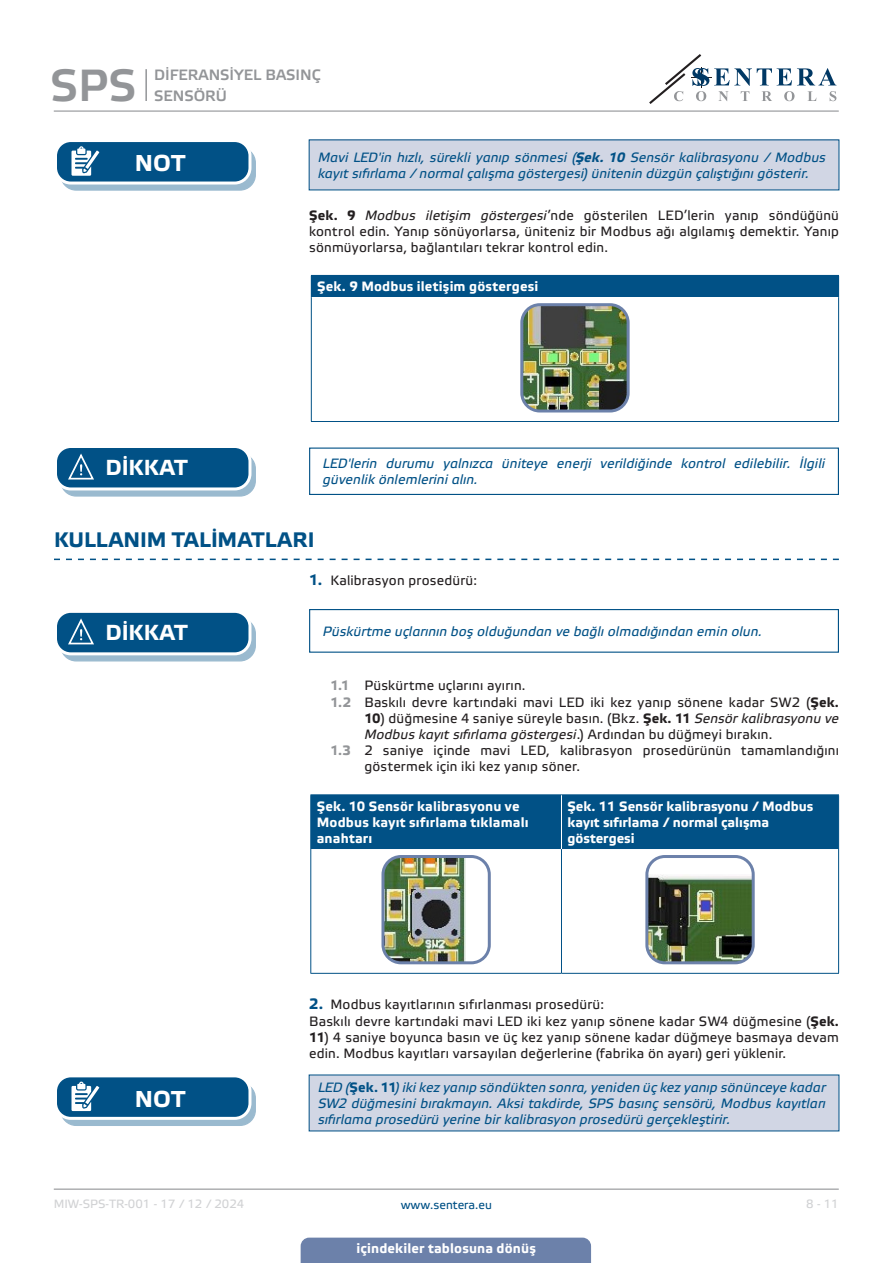
<style>
.page{position:relative;width:893px;height:1263px;background:#fff}
.page>*{position:absolute;margin:0;border:0;box-sizing:border-box;transform-origin:0 0}
.t1{font:45px "Etelka Medium Pro";color:#939598}
.t2{font:700 22.95px "Etelka Text Pro";letter-spacing:.005em;color:#fff}
.t3{font:700 21.75px "Etelka Text Pro";letter-spacing:-.005em;color:#fff}
.t4{font:700 21px "Etelka Text Pro";letter-spacing:.01em;color:#015186}
.t5{font:15px/21px "Etelka Medium Pro";color:#939598}
.body{font:13.5px/16.2px "Etelka Text Pro";letter-spacing:.015em;color:#231f20}
.attention{font:italic 13.5px/16.2px "Etelka Text Pro";letter-spacing:.01em;color:#015186}
.table_text{font:700 13.5px/16.2px "Etelka Text Pro";letter-spacing:.01em;color:#fff}
.t6{font:12px "Etelka Text Pro";color:#d1d2d4}
.t7{font:12px "Etelka Text Pro";color:#015186}
.s1{font-weight:700}
.s2{font-style:italic}
.s3{font-weight:700;font-size:15px;color:#015186}
.s4{font-weight:700;color:#939598}
.s5{font-weight:700;font-style:normal}
</style>
<div class="page">
<hr style="left:54px;top:111px;width:785px;height:1px;background:#939598">
<hr style="left:54px;top:1188px;width:785px;height:2px;background:#939598">
<svg style="left:649px;top:54px;width:187px;height:50px"></svg>
<div style="left:301px;top:1237px;width:290px;height:26px;background:#6c81aa"></div>
<hr style="left:145px;top:69px;width:2px;height:32px;background:#939598">
<div style="left:309px;top:140px;width:530px;height:50px;background:#d1d6e4"></div>
<div style="left:61px;top:148px;width:194px;height:42px;background:#9abacf;border-radius:15px"></div>
<div style="left:60px;top:147px;width:196px;height:44px;border:1px solid #015186;border-radius:15px"></div>
<div style="left:56px;top:141px;width:194px;height:42px;background:#015186;border-radius:15px"></div>
<div style="left:54px;top:139px;width:197px;height:46px;border:3px solid #fff;border-radius:15px"></div>
<svg style="left:71px;top:146px;width:34px;height:38px"></svg>
<div style="left:311px;top:275px;width:528px;height:22px;background:#015186"></div>
<hr style="left:311px;top:297px;width:1px;height:124px;background:#015186">
<hr style="left:838px;top:297px;width:1px;height:124px;background:#015186">
<hr style="left:311px;top:421px;width:528px;height:1px;background:#015186">
<img style="left:524px;top:307px;width:102px;height:104px">
<div style="left:520px;top:303px;width:110px;height:109px;border:3px solid #6c81aa;border-radius:18px"></div>
<div style="left:309px;top:447px;width:530px;height:48px;border:1px solid #015186"></div>
<svg style="left:61px;top:453px;width:194px;height:43px"></svg>
<div style="left:60px;top:453px;width:196px;height:44px;border:1px solid #015186;border-radius:15px"></div>
<div style="left:56px;top:446px;width:194px;height:43px;background:#015186;border-radius:15px"></div>
<div style="left:54px;top:445px;width:197px;height:45px;border:3px solid #fff;border-radius:15px"></div>
<svg style="left:67px;top:453px;width:38px;height:37px"></svg>
<svg style="left:54px;top:559px;width:785px;height:1px"></svg>
<svg style="left:61px;top:618px;width:194px;height:43px"></svg>
<div style="left:60px;top:618px;width:196px;height:43px;border:1px solid #015186;border-radius:15px"></div>
<div style="left:56px;top:611px;width:194px;height:43px;background:#015186;border-radius:15px"></div>
<div style="left:54px;top:610px;width:197px;height:45px;border:3px solid #fff;border-radius:15px"></div>
<svg style="left:67px;top:618px;width:38px;height:37px"></svg>
<div style="left:309px;top:609px;width:530px;height:44px;border:1px solid #015186"></div>
<div style="left:311px;top:795px;width:527px;height:54px;background:#015186"></div>
<hr style="left:310px;top:794px;width:251px;height:1px;background:#015186">
<hr style="left:310px;top:795px;width:1px;height:54px;background:#015186">
<hr style="left:561px;top:794px;width:278px;height:1px;background:#015186">
<hr style="left:838px;top:795px;width:1px;height:54px;background:#015186">
<hr style="left:310px;top:849px;width:1px;height:124px;background:#015186">
<hr style="left:561px;top:849px;width:1px;height:124px;background:#015186">
<hr style="left:838px;top:849px;width:1px;height:124px;background:#015186">
<hr style="left:310px;top:973px;width:251px;height:1px;background:#015186">
<hr style="left:561px;top:973px;width:278px;height:1px;background:#015186">
<hr style="left:561px;top:795px;width:1px;height:54px;background:#fff">
<img style="left:385px;top:859px;width:81px;height:101px">
<div style="left:381px;top:855px;width:110px;height:109px;border:3px solid #6c81aa;border-radius:18px"></div>
<img style="left:649px;top:875px;width:102px;height:85px">
<div style="left:645px;top:855px;width:110px;height:109px;border:3px solid #6c81aa;border-radius:18px"></div>
<div style="left:309px;top:1075px;width:530px;height:56px;background:#d1d6e4"></div>
<div style="left:61px;top:1083px;width:194px;height:42px;background:#9abacf;border-radius:15px"></div>
<div style="left:60px;top:1082px;width:196px;height:44px;border:1px solid #015186;border-radius:15px"></div>
<div style="left:56px;top:1076px;width:194px;height:42px;background:#015186;border-radius:15px"></div>
<div style="left:54px;top:1074px;width:197px;height:46px;border:3px solid #fff;border-radius:15px"></div>
<svg style="left:71px;top:1081px;width:34px;height:38px"></svg>
<h1 class="t1" style="left:50px;top:61px;width:88px">SPS</h1>
<p class="t5" style="left:154px;top:65px;width:168px">DİFERANSİYEL BASINÇ<br>SENSÖRÜ</p>
<p class="t2" style="left:135px;top:151px;width:52px">NOT</p>
<p class="t3" style="left:105px;top:456px;width:84px">DİKKAT</p>
<p class="attention" style="left:318px;top:150px;width:509px">Mavi LED'in hızlı, sürekli yanıp sönmesi (<span class="s1">Şek. 10</span> Sensör kalibrasyonu / Modbus</p>
<p class="attention" style="left:318px;top:166px;width:493px">kayıt sıfırlama / normal çalışma göstergesi) ünitenin düzgün çalıştığını gösterir.</p>
<p class="body" style="left:309px;top:208px;width:531px;text-align:justify"><span class="s1">Şek. 9</span> <span class="s2">Modbus iletişim göstergesi</span>’nde gösterilen LED’lerin yanıp söndüğünü kontrol edin. Yanıp sönüyorlarsa, üniteniz bir Modbus ağı algılamış demektir. Yanıp sönmüyorlarsa, bağlantıları tekrar kontrol edin.</p>
<p class="table_text" style="left:317px;top:279px;width:223px">Şek. 9 Modbus iletişim göstergesi</p>
<p class="attention" style="left:323px;top:456px;width:504px">LED'lerin durumu yalnızca üniteye enerji verildiğinde kontrol edilebilir. İlgili güvenlik önlemlerini alın.</p>
<p class="t4" style="left:54px;top:528px;width:262px">KULLANIM TALİMATLARI</p>
<p class="body" style="left:309px;top:573px;width:169px"><span class="s3">1.</span> Kalibrasyon prosedürü:</p>
<p class="t3" style="left:105px;top:621px;width:84px">DİKKAT</p>
<p class="attention" style="left:323px;top:624px;width:441px">Püskürtme uçlarının boş olduğundan ve bağlı olmadığından emin olun.</p>
<p class="t2" style="left:135px;top:1086px;width:52px">NOT</p>
<p class="body" style="left:330px;top:678px;width:197px"><span class="s4">1.1</span> Püskürtme uçlarını ayırın.</p>
<p class="body" style="left:330px;top:695px;width:510px"><span class="s4">1.2</span> Baskılı devre kartındaki mavi LED iki kez yanıp sönene kadar SW2 (<span class="s1">Şek.</span></p>
<p class="body" style="left:364px;top:711px;width:476px"><span class="s1">10</span>) düğmesine 4 saniye süreyle basın. (Bkz. <span class="s1">Şek. 11</span> <span class="s2">Sensör kalibrasyonu ve<br>Modbus kayıt sıfırlama göstergesi</span>.) Ardından bu düğmeyi bırakın.</p>
<p class="body" style="left:364px;top:743px;width:476px;text-indent:-34px"><span class="s4">1.3</span> 2 saniye içinde mavi LED, kalibrasyon prosedürünün tamamlandığını göstermek için iki kez yanıp söner.</p>
<p class="table_text" style="left:317px;top:798px;width:213px">Şek. 10 Sensör kalibrasyonu ve<br>Modbus kayıt sıfırlama tıklamalı anahtarı</p>
<p class="table_text" style="left:567px;top:798px;width:247px">Şek. 11 Sensör kalibrasyonu / Modbus kayıt sıfırlama / normal çalışma göstergesi</p>
<p class="body" style="left:309px;top:997px;width:296px"><span class="s3">2.</span> Modbus kayıtlarının sıfırlanması prosedürü:</p>
<p class="body" style="left:309px;top:1014px;width:531px">Baskılı devre kartındaki mavi LED iki kez yanıp sönene kadar SW4 düğmesine (<span class="s1">Şek.</span></p>
<p class="body" style="left:309px;top:1030px;width:531px"><span class="s1">11</span>) 4 saniye boyunca basın ve üç kez yanıp sönene kadar düğmeye basmaya devam edin. Modbus kayıtları varsayılan değerlerine (fabrika ön ayarı) geri yüklenir.</p>
<p class="attention" style="left:318px;top:1080px;width:509px;text-align:justify">LED (<span class="s5">Şek. 11</span>) iki kez yanıp söndükten sonra, yeniden üç kez yanıp sönünceye kadar SW2 düğmesini bırakmayın. Aksi takdirde, SPS basınç sensörü, Modbus kayıtları sıfırlama prosedürü yerine bir kalibrasyon prosedürü gerçekleştirir.</p>
<p class="t6" style="left:54px;top:1197px;width:192px">MIW-SPS-TR-001 - 17 / 12 / 2024</p>
<p class="t7" style="left:401px;top:1198px;width:93px">www.sentera.eu</p>
<p class="t6" style="left:806px;top:1197px;width:34px">8 - 11</p>
<p class="table_text" style="left:357px;top:1240px;width:181px">içindekiler tablosuna dönüş</p>
</div>
